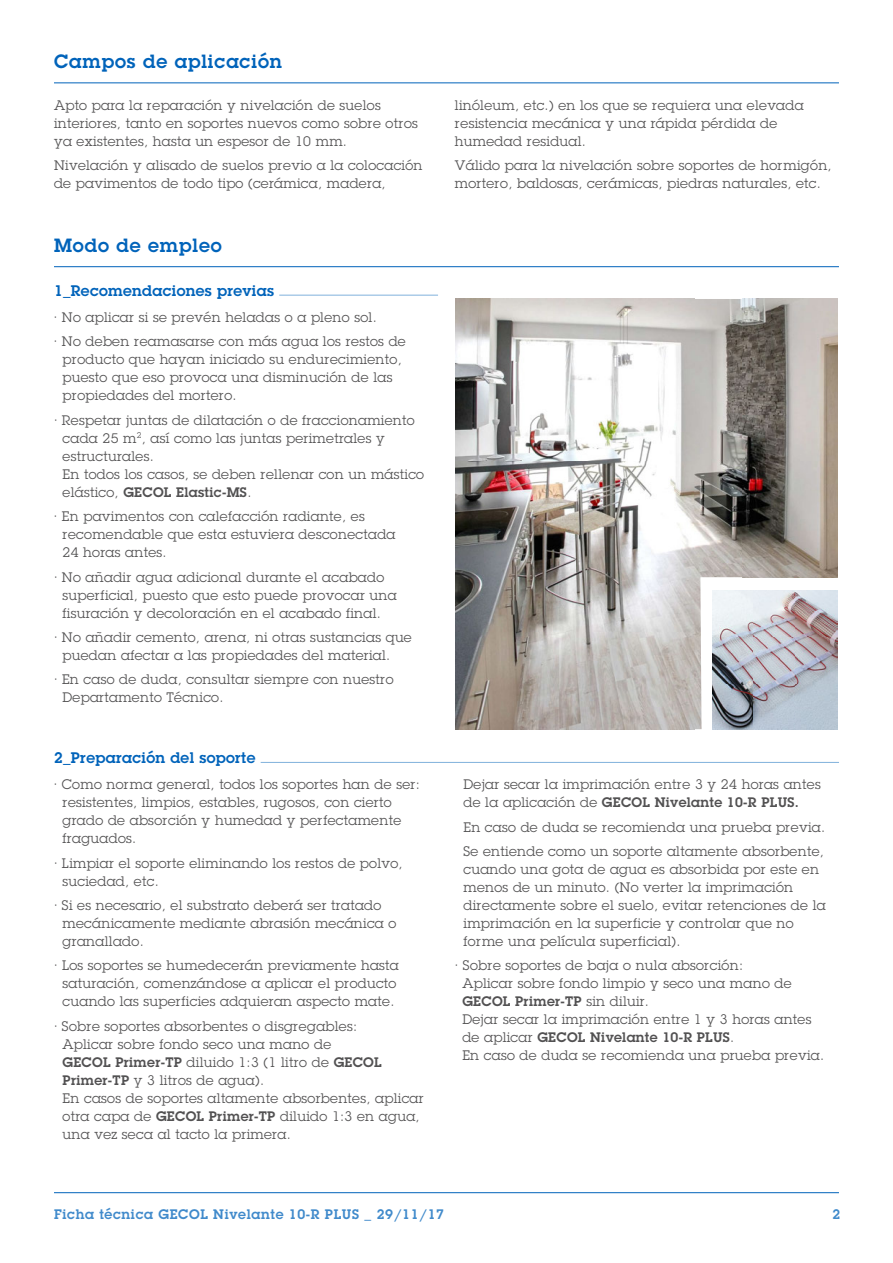
<style>
.page{position:relative;width:893px;height:1263px;background:#fff}
.page>*{position:absolute;margin:0;border:0;box-sizing:border-box;transform-origin:0 0}
.t1{font:600 18.75px "Lubalin Graph";letter-spacing:.05em;color:#0063ba}
.t2{font:600 15px "Lubalin Graph";letter-spacing:.025em;color:#0063ba}
.t3{font:13.5px/18px "Lubalin Graph";letter-spacing:.025em;color:#525152}
.t4{font:600 13.5px "Lubalin Graph";letter-spacing:.05em;color:#408acb}
.s1{font-weight:600}
</style>
<div class="page">
<hr style="left:54px;top:1192px;width:785px;height:1px;background:#0063ba">
<img style="left:456px;top:299px;width:287px;height:430px">
<img style="left:742px;top:299px;width:96px;height:278px">
<hr style="left:54px;top:82px;width:785px;height:1px;background:#0063ba">
<hr style="left:54px;top:266px;width:785px;height:1px;background:#0063ba">
<hr style="left:279px;top:295px;width:159px;height:1px;background:#80b1dc">
<hr style="left:261px;top:762px;width:578px;height:1px;background:#80b1dc">
<img style="left:712px;top:591px;width:126px;height:138px">
<h1 class="t1" style="left:54px;top:51px;width:229px">Campos de aplicación</h1>
<p class="t3" style="left:54px;top:96px;width:365px">Apto para la reparación y nivelación de suelos interiores, tanto en soportes nuevos como sobre otros ya existentes, hasta un espesor de 10 mm.</p>
<p class="t3" style="left:54px;top:156px;width:370px">Nivelación y alisado de suelos previo a la colocación de pavimentos de todo tipo (cerámica, madera,</p>
<h1 class="t1" style="left:54px;top:235px;width:169px">Modo de empleo</h1>
<p class="t2" style="left:54px;top:282px;width:222px">1_Recomendaciones previas</p>
<p class="t3" style="left:54px;top:305px;width:354px;line-height:24.5px">· No aplicar si se prevén heladas o a pleno sol.<br>· No deben reamasarse con más agua los restos de</p>
<p class="t3" style="left:63px;top:351px;width:341px">producto que hayan iniciado su endurecimiento, puesto que eso provoca una disminución de las propiedades del mortero.</p>
<p class="t3" style="left:63px;top:411px;width:363px;text-indent:-9px">· Respetar juntas de dilatación o de fraccionamiento cada 25 m<sup>2</sup>, así como las juntas perimetrales y estructurales.<br>En todos los casos, se deben rellenar con un mástico elástico, <span class="s1">GECOL Elastic-MS</span>.</p>
<p class="t3" style="left:63px;top:507px;width:334px;text-indent:-9px">· En pavimentos con calefacción radiante, es recomendable que esta estuviera desconectada<br>24 horas antes.</p>
<p class="t3" style="left:63px;top:568px;width:336px;text-indent:-9px">· No añadir agua adicional durante el acabado superficial, puesto que esto puede provocar una fisuración y decoloración en el acabado final.</p>
<p class="t3" style="left:63px;top:628px;width:351px;text-indent:-9px">· No añadir cemento, arena, ni otras sustancias que puedan afectar a las propiedades del material.</p>
<p class="t3" style="left:63px;top:671px;width:333px;text-indent:-9px">· En caso de duda, consultar siempre con nuestro<br>Departamento Técnico.</p>
<p class="t2" style="left:54px;top:749px;width:203px">2_Preparación del soporte</p>
<p class="t3" style="left:63px;top:775px;width:359px;text-indent:-9px">· Como norma general, todos los soportes han de ser: resistentes, limpios, estables, rugosos, con cierto grado de absorción y humedad y perfectamente fraguados.</p>
<p class="t3" style="left:63px;top:854px;width:342px;text-indent:-9px">· Limpiar el soporte eliminando los restos de polvo, suciedad, etc.</p>
<p class="t3" style="left:63px;top:896px;width:335px;text-indent:-9px">· Si es necesario, el substrato deberá ser tratado mecánicamente mediante abrasión mecánica o granallado.</p>
<p class="t3" style="left:54px;top:957px;width:347px;text-align:center">· Los soportes se humedecerán previamente hasta saturación, comenzándose a aplicar el producto cuando las superficies adquieran aspecto mate.</p>
<p class="t3" style="left:63px;top:1017px;width:363px;text-indent:-9px">· Sobre soportes absorbentes o disgregables:<br>Aplicar sobre fondo seco una mano de<br><span class="s1">GECOL Primer-TP</span> diluido 1:3 (1 litro de <span class="s1">GECOL Primer-TP</span> y 3 litros de agua).<br>En casos de soportes altamente absorbentes, aplicar otra capa de <span class="s1">GECOL Primer-TP</span> diluido 1:3 en agua, una vez seca al tacto la primera.</p>
<p class="t3" style="left:455px;top:96px;width:350px">linóleum, etc.) en los que se requiera una elevada resistencia mecánica y una rápida pérdida de humedad residual.</p>
<p class="t3" style="left:455px;top:156px;width:378px">Válido para la nivelación sobre soportes de hormigón, mortero, baldosas, cerámicas, piedras naturales, etc.</p>
<p class="t3" style="left:463px;top:775px;width:359px">Dejar secar la imprimación entre 3 y 24 horas antes de la aplicación de <span class="s1">GECOL Nivelante 10-R PLUS.</span></p>
<p class="t3" style="left:463px;top:815px;width:363px;line-height:24.5px">En caso de duda se recomienda una prueba previa.<br>Se entiende como un soporte altamente absorbente,</p>
<p class="t3" style="left:463px;top:860px;width:364px">cuando una gota de agua es absorbida por este en menos de un minuto. (No verter la imprimación directamente sobre el suelo, evitar retenciones de la imprimación en la superficie y controlar que no forme una película superficial).</p>
<p class="t3" style="left:462px;top:957px;width:363px;text-indent:-8px">· Sobre soportes de baja o nula absorción:<br>Aplicar sobre fondo limpio y seco una mano de <span class="s1">GECOL Primer-TP</span> sin diluir.<br>Dejar secar la imprimación entre 1 y 3 horas antes de aplicar <span class="s1">GECOL Nivelante 10-R PLUS</span>.<br>En caso de duda se recomienda una prueba previa.</p>
<p class="t4" style="left:54px;top:1206px;width:392px">Ficha técnica GECOL Nivelante 10-R PLUS _ 29/11/17</p>
<p class="t4" style="left:832px;top:1206px;width:9px">2</p>
</div>
